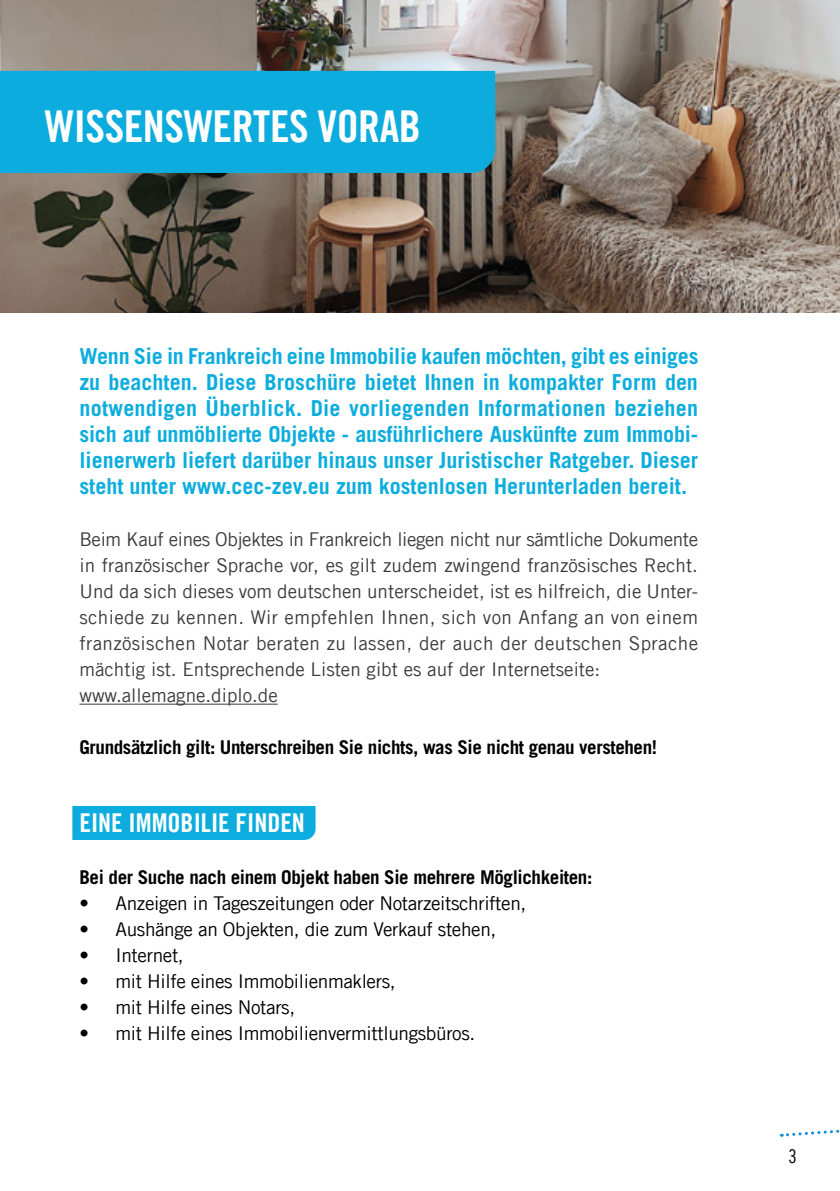
<style>
.page{position:relative;width:840px;height:1191px;background:#fff}
.page>*{position:absolute;margin:0;border:0;box-sizing:border-box;transform-origin:0 0}
.t1{font:44px "Trade Gothic LT Com Bd Cn 20";letter-spacing:-.01em;color:#fff}
.t2{font:26px "Trade Gothic LT Com Bd Cn 20";color:#fff}
.Petit_titre{font:700 22px/26px "Trade Gothic LT Com";color:#0cadde;text-align:justify}
.t3{font:19px/26px "Trade Gothic LT Com";color:#3c3b3b;text-align:justify}
.t4{font:19px "Trade Gothic LT Com";letter-spacing:-.02em;color:#000}
.Corps{font:700 19px "Trade Gothic LT Com";letter-spacing:-.02em;color:#000}
.t5{font:19px "Trade Gothic LT Com Cn 18";color:#000}
</style>
<div class="page">
<div style="left:72px;top:806px;width:243px;height:34px;background:#0cadde"></div>
<hr style="left:79px;top:703px;width:198px;height:1px;background:#3c3b3b">
<svg style="left:780px;top:1129px;width:60px;height:8px"></svg>
<img style="left:0;top:0;width:839px;height:312px">
<div style="left:0;top:71px;width:495px;height:102px;background:#0cadde"></div>
<p class="t1" style="left:45px;top:99px;width:377px">WISSENSWERTES VORAB</p>
<p class="Petit_titre" style="left:79px;top:343px;width:620px">Wenn Sie in Frankreich eine Immobilie kaufen möchten, gibt es einiges zu beachten. Diese Broschüre bietet Ihnen in kompakter Form den notwendigen Überblick. Die vorliegenden Informationen beziehen sich auf unmöblierte Objekte - ausführlichere Auskünfte zum Immobi&shy;lienerwerb liefert darüber hinaus unser Juristischer Ratgeber. Dieser steht unter www.cec-zev.eu zum kostenlosen Herunterladen bereit.</p>
<p class="t3" style="left:79px;top:526px;width:619px">Beim Kauf eines Objektes in Frankreich liegen nicht nur sämtliche Dokumente in französischer Sprache vor, es gilt zudem zwingend französisches Recht.<br>Und da sich dieses vom deutschen unterscheidet, ist es hilfreich, die Unter&shy;schiede zu kennen. Wir empfehlen Ihnen, sich von Anfang an von einem französischen Notar beraten zu lassen, der auch der deutschen Sprache mächtig ist. Entsprechende Listen gibt es auf der Internetseite:</p>
<p class="t3" style="left:79px;top:682px;width:200px">www.allemagne.diplo.de</p>
<p class="Corps" style="left:79px;top:736px;width:579px">Grundsätzlich gilt: Unterschreiben Sie nichts, was Sie nicht genau verstehen!</p>
<p class="t2" style="left:79px;top:807px;width:227px">EINE IMMOBILIE FINDEN</p>
<p class="Corps" style="left:79px;top:866px;width:514px">Bei der Suche nach einem Objekt haben Sie mehrere Möglichkeiten:</p>
<p class="t4" style="left:79px;top:892px;width:448px">• Anzeigen in Tageszeitungen oder Notarzeitschriften,</p>
<p class="t4" style="left:79px;top:918px;width:418px">• Aushänge an Objekten, die zum Verkauf stehen,</p>
<p class="t4" style="left:79px;top:944px;width:106px">• Internet,</p>
<p class="t4" style="left:79px;top:970px;width:317px">• mit Hilfe eines Immobilienmaklers,</p>
<p class="t4" style="left:79px;top:996px;width:217px">• mit Hilfe eines Notars,</p>
<p class="t4" style="left:79px;top:1022px;width:397px">• mit Hilfe eines Immobilienvermittlungsbüros.</p>
<p class="t5" style="left:787px;top:1144px;width:10px">3</p>
</div>
